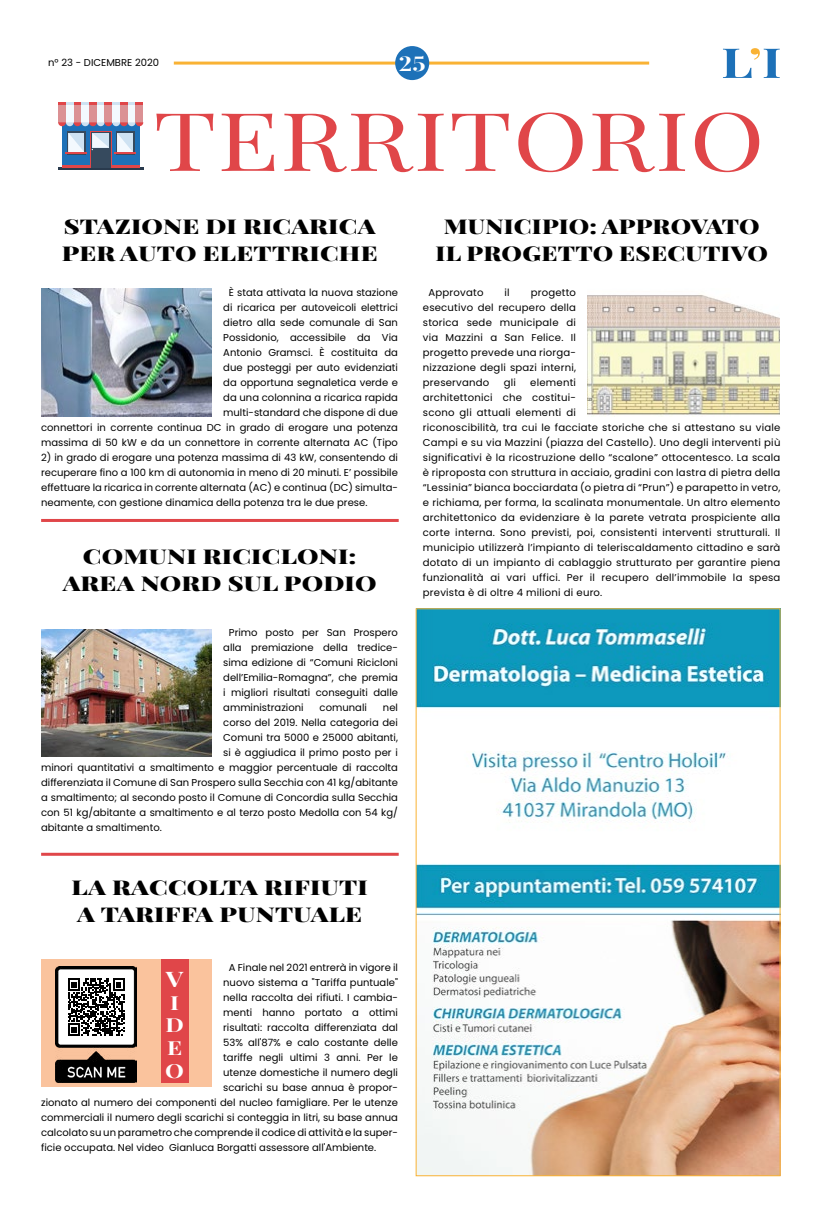
<style>
.page{position:relative;width:823px;height:1219px;background:#fff}
.page>*{position:absolute;margin:0;border:0;box-sizing:border-box;transform-origin:0 0}
.t1{font:81px "Playfair Display SC";letter-spacing:.01em;color:#e04649;scale:1.25 1}
.ph-titolo_editoriale{font:700 21px "Playfair Display SC";color:#fff;scale:1.25 1}
.ph-titoli_brevi{font:900 20px "Playfair Display SC";letter-spacing:.01em;color:#000;scale:1.3 1}
.ph-titoli_brevi-2{font:900 20px "Playfair Display SC";letter-spacing:.01em;color:#000;scale:1.24 1}
.t2{font:700 20px "Playfair Display SC";color:#fff;scale:1.25 1}
.ph-titolo_editoriale-2{font:700 19px "Playfair Display SC";color:#fff;scale:1.25 1}
.ph-testo_articolo{font:10px/15px "Poppins";color:#000;text-align:justify}
.ph-testo_articolo-2{font:10px/15px "Poppins";letter-spacing:.02em;color:#000}
</style>
<div class="page">
<hr style="left:174px;top:62px;width:474px;height:3px;background:#f9b234">
<div style="left:395px;top:46px;width:34px;height:34px;background:#1d71b8;border-radius:50%"></div>
<svg style="left:723px;top:48px;width:56px;height:30px"></svg>
<div style="left:62px;top:122px;width:77px;height:45px;background:#1d71b8"></div>
<hr style="left:58px;top:167px;width:85px;height:3px;background:#293a4d">
<hr style="left:62px;top:165px;width:77px;height:2px;background:#e04649">
<div style="left:67px;top:132px;width:19px;height:23px;background:#e04649"></div>
<div style="left:116px;top:132px;width:18px;height:23px;background:#e04649"></div>
<svg style="left:90px;top:131px;width:21px;height:36px"></svg>
<div style="left:91px;top:132px;width:19px;height:35px;background:#364a5e"></div>
<div style="left:58px;top:102px;width:8px;height:20px;background:#db9194"></div>
<div style="left:66px;top:102px;width:8px;height:20px;background:#f3f9fe"></div>
<div style="left:74px;top:102px;width:7px;height:20px;background:#db9194"></div>
<div style="left:81px;top:102px;width:8px;height:20px;background:#f3f9fe"></div>
<div style="left:89px;top:102px;width:8px;height:20px;background:#db9194"></div>
<div style="left:97px;top:102px;width:7px;height:20px;background:#f3f9fe"></div>
<div style="left:104px;top:102px;width:8px;height:20px;background:#db9194"></div>
<div style="left:112px;top:102px;width:8px;height:20px;background:#f3f9fe"></div>
<div style="left:128px;top:102px;width:7px;height:20px;background:#f3f9fe"></div>
<div style="left:120px;top:102px;width:8px;height:20px;background:#db9194"></div>
<div style="left:135px;top:102px;width:8px;height:20px;background:#db9194"></div>
<svg style="left:58px;top:122px;width:85px;height:4px"></svg>
<svg style="left:58px;top:102px;width:85px;height:2px"></svg>
<svg style="left:66px;top:133px;width:69px;height:20px"></svg>
<hr style="left:41px;top:519px;width:357px;height:3px;background:#e04649">
<img style="left:42px;top:289px;width:170px;height:127px">
<img style="left:587px;top:295px;width:192px;height:121px">
<img style="left:42px;top:629px;width:170px;height:128px">
<hr style="left:41px;top:853px;width:357px;height:3px;background:#e04649">
<div style="left:42px;top:959px;width:170px;height:128px;background:#fac39d"></div>
<div style="left:161px;top:959px;width:27px;height:124px;background:#e04649"></div>
<img style="left:55px;top:966px;width:81px;height:117px">
<div style="left:61px;top:972px;width:71px;height:70px;background:#fff"></div>
<svg style="left:68px;top:979px;width:57px;height:56px"></svg>
<img style="left:417px;top:610px;width:361px;height:564px">
<p class="ph-testo_articolo" style="left:48px;top:55px;width:112px">n° 23 - DICEMBRE 2020</p>
<h3 class="t2" style="left:398px;top:51px;width:23px">25</h3>
<h1 class="t1" style="left:153px;top:91px;width:490px">TERRITORIO</h1>
<p class="ph-titoli_brevi" style="left:64px;top:214px;width:241px">STAZIONE DI RICARICA</p>
<p class="ph-titoli_brevi" style="left:62px;top:241px;width:244px">PER AUTO ELETTRICHE</p>
<p class="ph-testo_articolo" style="left:41px;top:285px;width:358px;text-align:right">È stata attivata la nuova stazione<br>di ricarica per autoveicoli elettrici<br>dietro alla sede comunale di San<br>Possidonio, accessibile da Via<br>Antonio Gramsci. È costituita da<br>due posteggi per auto evidenziati<br>da opportuna segnaletica verde e<br>da una colonnina a ricarica rapida<br>multi-standard che dispone di due<br>connettori in corrente continua DC in grado di erogare una potenza massima di 50 kW e da un connettore in corrente alternata AC (Tipo</p>
<p class="ph-testo_articolo" style="left:41px;top:450px;width:358px">2) in grado di erogare una potenza massima di 43 kW, consentendo di recuperare fino a 100 km di autonomia in meno di 20 minuti. E’ possibile effettuare la ricarica in corrente alternata (AC) e continua (DC) simulta&shy;neamente, con gestione dinamica della potenza tra le due prese.</p>
<p class="ph-titoli_brevi" style="left:83px;top:544px;width:212px">COMUNI RICICLONI:</p>
<p class="ph-titoli_brevi" style="left:63px;top:571px;width:243px">AREA NORD SUL PODIO</p>
<p class="ph-testo_articolo" style="left:223px;top:625px;width:176px;text-indent:6px">Primo posto per San Prospero alla premiazione della tredice&shy;sima edizione di “Comuni Ricicloni dell’Emilia-Romagna”, che premia i migliori risultati conseguiti dalle amministrazioni</p>
<p class="ph-testo_articolo" style="left:319px;top:700px;width:49px">comunali</p>
<p class="ph-testo_articolo" style="left:382px;top:700px;width:17px">nel</p>
<p class="ph-testo_articolo" style="left:223px;top:715px;width:176px">corso del 2019. Nella categoria dei</p>
<p class="ph-testo_articolo" style="left:223px;top:730px;width:176px">Comuni tra 5000 e 25000 abitanti,</p>
<p class="ph-testo_articolo" style="left:223px;top:745px;width:176px">si è aggiudica il primo posto per i</p>
<p class="ph-testo_articolo" style="left:41px;top:760px;width:358px">minori quantitativi a smaltimento e maggior percentuale di raccolta</p>
<p class="ph-testo_articolo" style="left:41px;top:775px;width:358px">differenziata il Comune di San Prospero sulla Secchia con 41 kg/abitante</p>
<p class="ph-testo_articolo" style="left:41px;top:790px;width:358px">a smaltimento; al secondo posto il Comune di Concordia sulla Secchia</p>
<p class="ph-testo_articolo" style="left:41px;top:805px;width:358px">con 51 kg/abitante a smaltimento e al terzo posto Medolla con 54 kg/</p>
<p class="ph-testo_articolo" style="left:41px;top:820px;width:122px">abitante a smaltimento.</p>
<p class="ph-titoli_brevi" style="left:71px;top:875px;width:229px">LA RACCOLTA RIFIUTI</p>
<p class="ph-titoli_brevi" style="left:77px;top:902px;width:220px">A TARIFFA PUNTUALE</p>
<p class="ph-testo_articolo" style="left:229px;top:960px;width:170px">A Finale nel 2021 entrerà in vigore il</p>
<p class="ph-testo_articolo" style="left:223px;top:975px;width:176px">nuovo sistema a "Tariffa puntuale"</p>
<p class="ph-testo_articolo" style="left:223px;top:990px;width:176px">nella raccolta dei rifiuti. I cambia-</p>
<p class="ph-testo_articolo" style="left:223px;top:1005px;width:176px">menti hanno portato a ottimi</p>
<p class="ph-testo_articolo" style="left:223px;top:1020px;width:176px">risultati: raccolta differenziata dal</p>
<p class="ph-testo_articolo" style="left:223px;top:1035px;width:176px">53% all'87% e calo costante delle</p>
<p class="ph-testo_articolo" style="left:223px;top:1050px;width:176px">tariffe negli ultimi 3 anni. Per le</p>
<p class="ph-testo_articolo" style="left:223px;top:1065px;width:176px">utenze domestiche il numero degli</p>
<p class="ph-testo_articolo" style="left:223px;top:1080px;width:176px">scarichi su base annua è propor-</p>
<p class="ph-testo_articolo" style="left:41px;top:1095px;width:358px">zionato al numero dei componenti del nucleo famigliare. Per le utenze</p>
<p class="ph-testo_articolo" style="left:41px;top:1110px;width:358px">commerciali il numero degli scarichi si conteggia in litri, su base annua</p>
<p class="ph-testo_articolo" style="left:41px;top:1125px;width:358px">calcolato su un parametro che comprende il codice di attività e la super-</p>
<p class="ph-testo_articolo" style="left:41px;top:1140px;width:336px">ficie occupata. Nel video Gianluca Borgatti assessore all'Ambiente.</p>
<p class="ph-titolo_editoriale" style="left:166px;top:966px;width:16px">V</p>
<p class="ph-titolo_editoriale-2" style="left:170px;top:991px;width:9px">I</p>
<p class="ph-titolo_editoriale-2" style="left:165px;top:1014px;width:16px">D</p>
<p class="ph-titolo_editoriale-2" style="left:167px;top:1036px;width:14px">E</p>
<p class="ph-titolo_editoriale-2" style="left:165px;top:1059px;width:17px">O</p>
<p class="ph-titoli_brevi-2" style="left:443px;top:214px;width:256px">MUNICIPIO: APPROVATO</p>
<p class="ph-titoli_brevi-2" style="left:435px;top:241px;width:269px">IL PROGETTO ESECUTIVO</p>
<p class="ph-testo_articolo-2" style="left:428px;top:285px;width:56px">Approvato</p>
<p class="ph-testo_articolo" style="left:504px;top:285px;width:7px">il</p>
<p class="ph-testo_articolo" style="left:422px;top:285px;width:155px;text-indent:108px">progetto esecutivo del recupero della storica sede municipale di via Mazzini a San Felice. Il progetto prevede una riorga&shy;nizzazione degli spazi interni, preservando</p>
<p class="ph-testo_articolo-2" style="left:422px;top:375px;width:359px;text-indent:107px">elementi<br>architettonici che costitui-<br>scono gli attuali elementi di<br>riconoscibilità, tra cui le facciate storiche che si attestano su viale Campi e su via Mazzini (piazza del Castello). Uno degli interventi più significativi è la ricostruzione dello “scalone” ottocentesco. La scala è riproposta con struttura in acciaio, gradini con lastra di pietra della “Lessinia” bianca bocciardata (o pietra di “Prun”) e parapetto in vetro, e richiama, per forma, la scalinata monumentale. Un altro elemento architettonico da evidenziare è la parete vetrata prospiciente alla corte interna. Sono previsti, poi, consistenti interventi strutturali. Il municipio utilizzerà l’impianto di teleriscaldamento cittadino e sarà dotato di un impianto di cablaggio strutturato per garantire piena funzionalità ai vari uffici. Per il recupero dell’immobile la spesa prevista è di oltre 4 milioni di euro.</p>
<p class="ph-testo_articolo" style="left:503px;top:375px;width:14px">gli</p>
</div>
